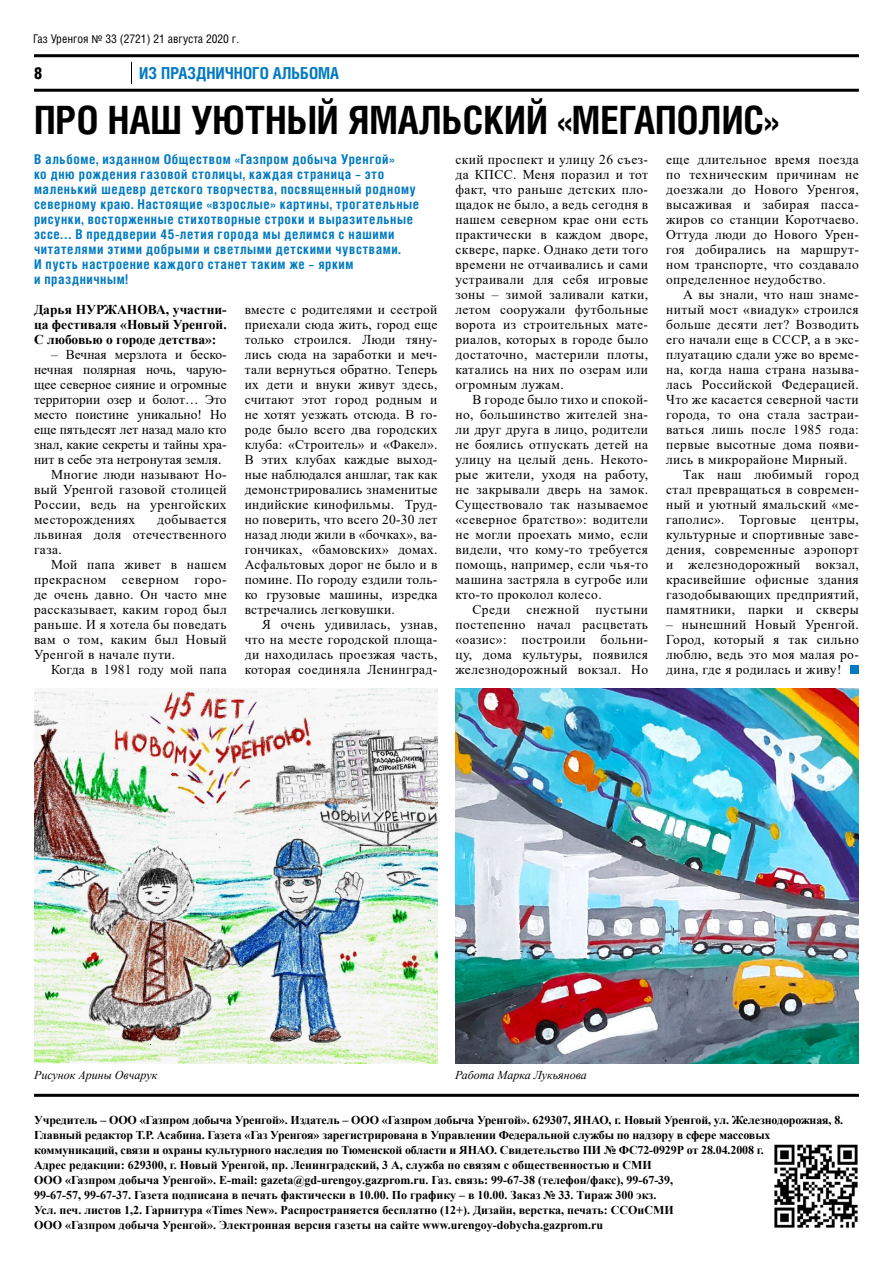
<style>
.page{position:relative;width:893px;height:1263px;background:#fff}
.page>*{position:absolute;margin:0;border:0;box-sizing:border-box;transform-origin:0 0}
.t1{font:700 39px "Helios Cond";letter-spacing:.03em;color:#000}
.t2{font:700 16.5px "Helios Cond";letter-spacing:.06em;color:#007ac2}
.t3{font:900 16.5px "Helios Cond";color:#000}
.t4{font:13.5px/15px "Times New Roman";letter-spacing:.03em;color:#000;text-align:justify}
.t5{font:700 13.5px/15px "Helios Cond";letter-spacing:.045em;color:#007ac2}
.t6{font:13.5px "Times New Roman";color:#000}
.t7{font:700 13.5px/15px "Times New Roman";color:#000;text-align:justify}
.t8{font:700 12px/15px "Times New Roman";letter-spacing:-.01em;color:#000}
.t9{font:italic 12px "Times New Roman";color:#000}
.t10{font:12px "Helios Cond";color:#000}
.s1{font-family:"Myriad Pro"}
</style>
<div class="page">
<hr style="left:34px;top:89px;width:825px;height:3px;background:#000">
<hr style="left:34px;top:54px;width:825px;height:3px;background:#000">
<svg style="left:131px;top:62px;width:1px;height:22px"></svg>
<hr style="left:34px;top:1094px;width:825px;height:3px;background:#000">
<img style="left:774px;top:1144px;width:84px;height:84px">
<div style="left:850px;top:665px;width:9px;height:9px;background:#007ac2"></div>
<img style="left:34px;top:689px;width:404px;height:375px">
<img style="left:455px;top:689px;width:404px;height:375px">
<p class="t10" style="left:33px;top:31px;width:208px">Газ Уренгоя <span class="s1">№</span> 33 (2721) 21 августа 2020 г.</p>
<p class="t3" style="left:34px;top:64px;width:10px">8</p>
<p class="t2" style="left:139px;top:64px;width:113px">из праздничного</p>
<p class="t2" style="left:273px;top:64px;width:67px">альбома</p>
<h1 class="t1" style="left:34px;top:96px;width:605px">про наш уютный ямальский «мегапо</h1>
<h1 class="t1" style="left:699px;top:96px;width:82px">лис»</h1>
<p class="t5" style="left:34px;top:151px;width:387px">В альбоме, изданном Обществом «Газпром добыча Уренгой»<br>ко дню рождения газовой столицы, каждая страница – это маленький шедевр детского творчества, посвященный родному северному краю. Настоящие «взрослые» картины, трогательные рисунки, восторженные стихотворные строки и выразительные эссе… В преддверии 45-летия города мы делимся с нашими читателями этими добрыми и светлыми детскими чувствами.<br>И пусть настроение каждого станет таким же – ярким<br>и праздничным!</p>
<p class="t4" style="left:455px;top:151px;width:194px">ский проспект и улицу 26 съез&shy;да КПСС. Меня поразил и тот факт, что раньше детских пло&shy;щадок не было, а ведь сегодня в нашем северном крае они есть практически в каждом дворе, сквере, парке. Однако дети того времени не отчаивались и сами устраивали для себя игровые зоны – зимой заливали катки, летом сооружали футбольные ворота из строительных мате&shy;риалов, которых в городе было достаточно, мастерили плоты, катались на них по озерам или огромным лужам.</p>
<p class="t4" style="left:455px;top:391px;width:194px;text-indent:17px">В городе было тихо и спокой&shy;но, большинство жителей зна&shy;ли друг друга в лицо, родители не боялись отпускать детей на улицу на целый день. Некото&shy;рые жители, уходя на работу, не закрывали дверь на замок.<br>Существовало так называемое «северное братство»: водители не могли проехать мимо, если видели, что кому-то требуется помощь, например, если чья-то машина застряла в сугробе или кто-то проколол колесо.</p>
<p class="t4" style="left:455px;top:601px;width:194px;text-indent:17px">Среди снежной пустыни постепенно начал расцветать «оазис»: построили больни&shy;цу, дома культуры, появился железнодорожный вокзал. Но</p>
<p class="t4" style="left:666px;top:151px;width:194px">еще длительное время поезда по техническим причинам не доезжали до Нового Уренгоя, высаживая и забирая пасса&shy;жиров со станции Коротчаево.<br>Оттуда люди до Нового Урен&shy;гоя добирались на маршрут&shy;ном транспорте, что создавало определенное неудобство.</p>
<p class="t4" style="left:683px;top:286px;width:177px">А вы знали, что наш знаме-</p>
<p class="t4" style="left:666px;top:301px;width:194px">нитый мост «виадук» строился</p>
<p class="t4" style="left:666px;top:316px;width:194px">больше десяти лет? Возводить</p>
<p class="t4" style="left:666px;top:331px;width:194px">его начали еще в СССР, а в экс-</p>
<p class="t4" style="left:666px;top:346px;width:194px">плуатацию сдали уже во време-</p>
<p class="t4" style="left:666px;top:361px;width:194px">на, когда наша страна называ-</p>
<p class="t4" style="left:666px;top:376px;width:194px">лась Российской Федерацией.</p>
<p class="t4" style="left:666px;top:391px;width:194px">Что же касается северной части</p>
<p class="t4" style="left:666px;top:406px;width:194px">города, то она стала застраи-</p>
<p class="t4" style="left:666px;top:421px;width:194px">ваться лишь после 1985 года:</p>
<p class="t4" style="left:666px;top:436px;width:194px">первые высотные дома появи-</p>
<p class="t4" style="left:666px;top:451px;width:183px">лись в микрорайоне Мирный.</p>
<p class="t4" style="left:683px;top:466px;width:177px">Так наш любимый город</p>
<p class="t4" style="left:666px;top:481px;width:194px">стал превращаться в современ-</p>
<p class="t4" style="left:666px;top:496px;width:194px">ный и уютный ямальский «ме-</p>
<p class="t4" style="left:666px;top:511px;width:194px">гаполис». Торговые центры,</p>
<p class="t4" style="left:666px;top:526px;width:194px">культурные и спортивные заве-</p>
<p class="t4" style="left:666px;top:541px;width:194px">дения, современные аэропорт</p>
<p class="t4" style="left:666px;top:556px;width:194px">и железнодорожный вокзал,</p>
<p class="t4" style="left:666px;top:571px;width:194px">красивейшие офисные здания</p>
<p class="t4" style="left:666px;top:586px;width:194px">газодобывающих предприятий,</p>
<p class="t4" style="left:666px;top:601px;width:194px">памятники, парки и скверы</p>
<p class="t4" style="left:666px;top:616px;width:194px">– нынешний Новый Уренгой.<br>Город, который я так сильно люблю, ведь это моя малая ро&shy;дина, где я родилась и живу!</p>
<p class="t7" style="left:34px;top:301px;width:194px">Дарья НУРЖАНОВА, участни&shy;ца фестиваля «Новый Уренгой.<br>С любовью о городе детства»:</p>
<p class="t6" style="left:51px;top:345px;width:177px">– Вечная мерзлота и беско-</p>
<p class="t6" style="left:34px;top:360px;width:194px">нечная полярная ночь, чарую-</p>
<p class="t6" style="left:34px;top:375px;width:194px">щее северное сияние и огромные</p>
<p class="t6" style="left:34px;top:390px;width:194px">территории озер и болот… Это</p>
<p class="t6" style="left:34px;top:405px;width:194px">место поистине уникально! Но</p>
<p class="t6" style="left:34px;top:420px;width:194px">еще пятьдесят лет назад мало кто</p>
<p class="t6" style="left:34px;top:435px;width:194px">знал, какие секреты и тайны хра-</p>
<p class="t6" style="left:34px;top:450px;width:189px">нит в себе эта нетронутая земля.</p>
<p class="t4" style="left:51px;top:466px;width:177px">Многие люди называют Но-</p>
<p class="t4" style="left:34px;top:481px;width:194px">вый Уренгой газовой столицей</p>
<p class="t4" style="left:34px;top:496px;width:194px">России, ведь на уренгойских</p>
<p class="t4" style="left:34px;top:511px;width:103px">месторождениях</p>
<p class="t4" style="left:245px;top:301px;width:194px">вместе с родителями и сестрой приехали сюда жить, город еще только строился. Люди тяну&shy;лись сюда на заработки и меч&shy;тали вернуться обратно. Теперь их дети и внуки живут здесь, считают этот город родным и не хотят уезжать отсюда. В го&shy;роде было всего два городских клуба: «Строитель» и «Факел».<br>В этих клубах каждые выход&shy;ные наблюдался аншлаг, так как демонстрировались знаменитые индийские кинофильмы. Труд&shy;но поверить, что всего 20-30 лет назад люди жили в «бочках», ва&shy;гончиках, «бамовских» домах.<br>Асфальтовых дорог не было и в помине. По городу ездили толь&shy;ко грузовые машины, изредка встречались легковушки.</p>
<p class="t4" style="left:245px;top:616px;width:194px;text-indent:17px">Я очень удивилась, узнав, что на месте городской площа&shy;ди находилась проезжая часть, которая соединяла Ленинград-</p>
<p class="t4" style="left:34px;top:511px;width:194px;text-indent:123px">добывается львиная доля отечественного газа.</p>
<p class="t4" style="left:34px;top:556px;width:194px;text-indent:17px">Мой папа живет в нашем прекрасном северном горо&shy;де очень давно. Он часто мне рассказывает, каким город был раньше. И я хотела бы поведать вам о том, каким был Новый Уренгой в начале пути.</p>
<p class="t4" style="left:51px;top:661px;width:177px">Когда в 1981 году мой папа</p>
<p class="t9" style="left:34px;top:1066px;width:125px">Рисунок Арины Овчарук</p>
<p class="t9" style="left:455px;top:1066px;width:133px">Работа Марка Лукьянова</p>
<p class="t8" style="left:34px;top:1112px;width:811px">Учредитель – ООО «Газпром добыча Уренгой». Издатель – ООО «Газпром добыча Уренгой». 629307, ЯНАО, г. Новый Уренгой, ул. Железнодорожная, 8.<br>Главный редактор Т.Р. Асабина. Газета «Газ Уренгоя» зарегистрирована в Управлении Федеральной службы по надзору в сфере массовых коммуникаций, связи и охраны культурного наследия по Тюменской области и ЯНАО. Свидетельство ПИ № ФС72-0929Р от 28.04.2008 г.<br>Адрес редакции: 629300, г. Новый Уренгой, пр. Ленинградский, 3 А, служба по связям с общественностью и СМИ<br>ООО «Газпром добыча Уренгой». E-mail: gazeta@gd-urengoy.gazprom.ru. Газ. связь: 99-67-38 (телефон/факс), 99-67-39,<br>99-67-57, 99-67-37. Газета подписана в печать фактически в 10.00. По графику – в 10.00. Заказ № 33. Тираж 300 экз.<br>Усл. печ. листов 1,2. Гарнитура «Times New». Распространяется бесплатно (12+). Дизайн, верстка, печать: ССОиСМИ<br>ООО «Газпром добыча Уренгой». Электронная версия газеты на сайте www.urengoy-dobycha.gazprom.ru</p>
</div>
